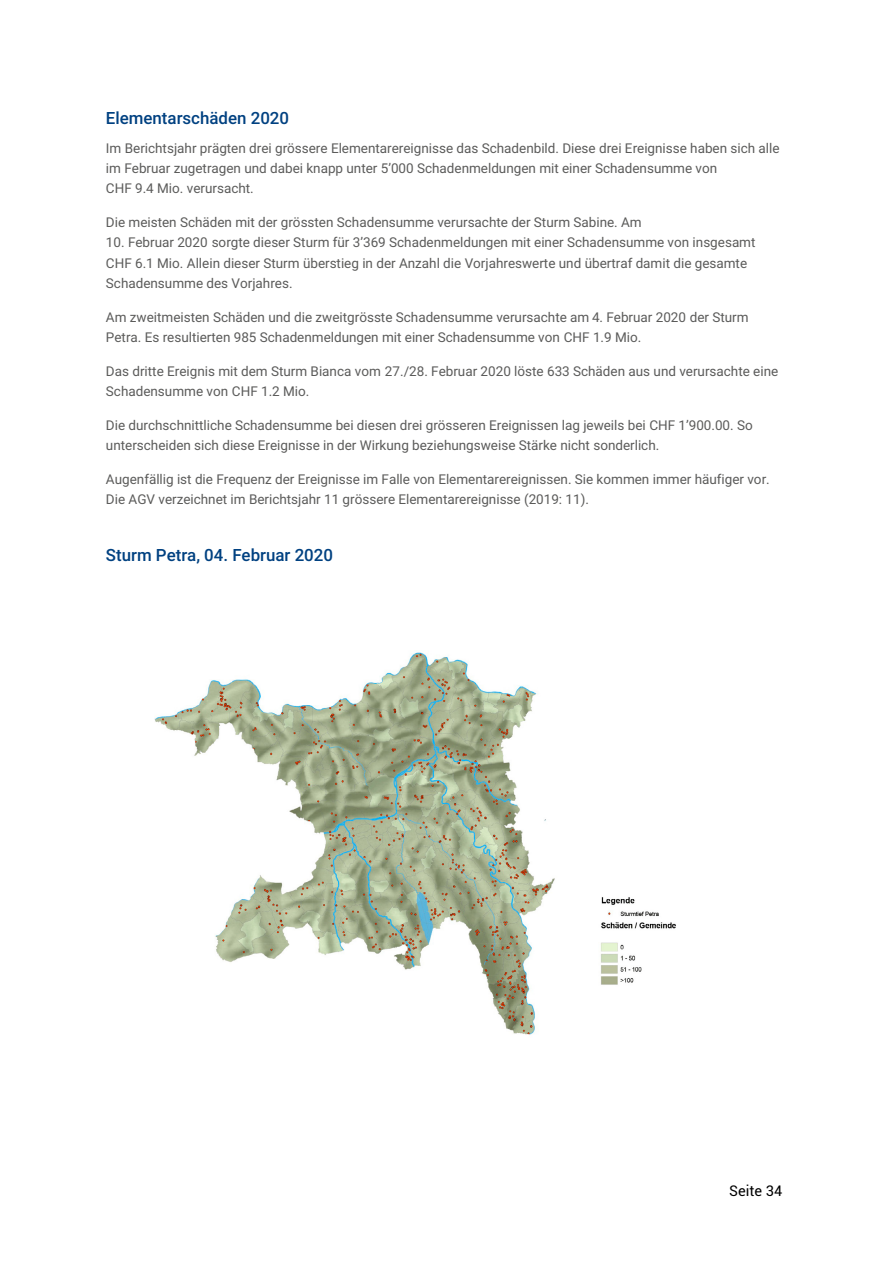
<style>
.page{position:relative;width:893px;height:1263px;background:#fff}
.page>*{position:absolute;margin:0;border:0;box-sizing:border-box;transform-origin:0 0}
.t1{font:500 16.8px "Roboto";color:#004181}
.t2{font:14.7px "Roboto";color:#000}
.t3{font:13.5px/20.2px "Roboto";color:#5b5b5a}
</style>
<div class="page">
<img style="left:154px;top:652px;width:522px;height:383px">
<p class="t1" style="left:106px;top:109px;width:185px">Elementarschäden 2020</p>
<p class="t3" style="left:106px;top:139px;width:675px">Im Berichtsjahr prägten drei grössere Elementarereignisse das Schadenbild. Diese drei Ereignisse haben sich alle im Februar zugetragen und dabei knapp unter 5’000 Schadenmeldungen mit einer Schadensumme von<br>CHF 9.4 Mio. verursacht.</p>
<p class="t3" style="left:106px;top:213px;width:537px">Die meisten Schäden mit der grössten Schadensumme verursachte der Sturm Sabine. Am</p>
<p class="t3" style="left:106px;top:233px;width:651px">10. Februar 2020 sorgte dieser Sturm für 3’369 Schadenmeldungen mit einer Schadensumme von insgesamt<br>CHF 6.1 Mio. Allein dieser Sturm überstieg in der Anzahl die Vorjahreswerte und übertraf damit die gesamte<br>Schadensumme des Vorjahres.</p>
<p class="t3" style="left:106px;top:307px;width:644px">Am zweitmeisten Schäden und die zweitgrösste Schadensumme verursachte am 4. Februar 2020 der Sturm<br>Petra. Es resultierten 985 Schadenmeldungen mit einer Schadensumme von CHF 1.9 Mio.</p>
<p class="t3" style="left:106px;top:361px;width:674px">Das dritte Ereignis mit dem Sturm Bianca vom 27./28. Februar 2020 löste 633 Schäden aus und verursachte eine<br>Schadensumme von CHF 1.2 Mio.</p>
<p class="t3" style="left:106px;top:415px;width:648px">Die durchschnittliche Schadensumme bei diesen drei grösseren Ereignissen lag jeweils bei CHF 1’900.00. So unterscheiden sich diese Ereignisse in der Wirkung beziehungsweise Stärke nicht sonderlich.</p>
<p class="t3" style="left:106px;top:469px;width:665px">Augenfällig ist die Frequenz der Ereignisse im Falle von Elementarereignissen. Sie kommen immer häufiger vor.<br>Die AGV verzeichnet im Berichtsjahr 11 grössere Elementarereignisse (2019: 11).</p>
<p class="t1" style="left:106px;top:547px;width:229px">Sturm Petra, 04. Februar 2020</p>
<p class="t2" style="left:730px;top:1183px;width:54px">Seite 34</p>
</div>
